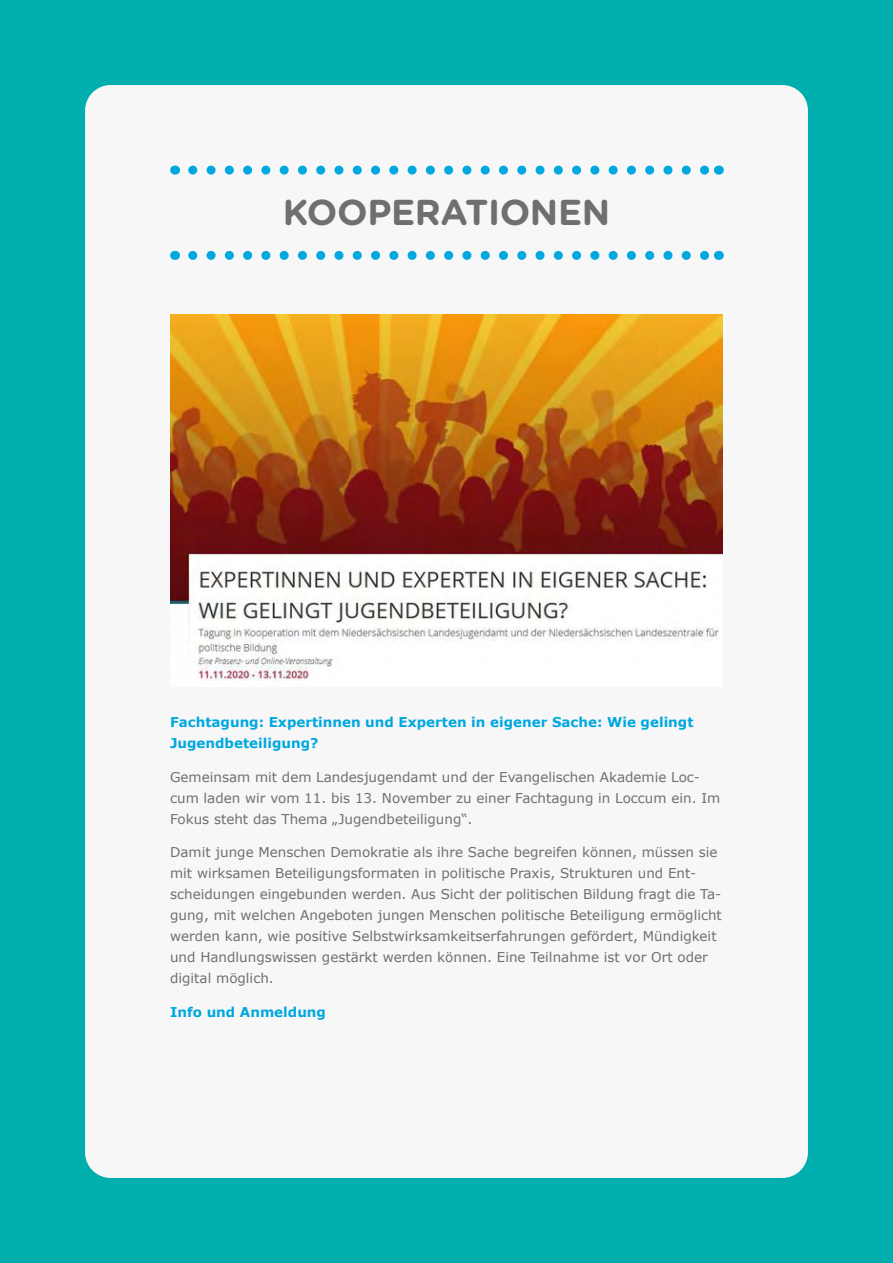
<style>
.page{position:relative;width:893px;height:1263px;background:#00aead}
.page>*{position:absolute;margin:0;border:0;box-sizing:border-box;transform-origin:0 0}
.t1{font:700 36px "Gotham Rounded";letter-spacing:-.01em;color:#706f6f}
.t2{font:13.5px/21px "Verdana";color:#706f6f}
.t3{font:700 13.5px/21px "Verdana";color:#00a8df}
</style>
<div class="page">
<div style="left:85px;top:85px;width:723px;height:1093px;background:#f8f7f7;border-radius:26px"></div>
<svg style="left:193px;top:166px;width:516px;height:9px"></svg>
<svg style="left:193px;top:251px;width:516px;height:9px"></svg>
<img style="left:170px;top:315px;width:553px;height:364px">
<h1 class="t1" style="left:283px;top:186px;width:329px">KOOPERATIONEN</h1>
<p class="t3" style="left:170px;top:711px;width:525px">Fachtagung: Expertinnen und Experten in eigener Sache: Wie gelingt<br>Jugendbeteiligung?</p>
<p class="t2" style="left:170px;top:766px;width:552px">Gemeinsam mit dem Landesjugendamt und der Evangelischen Akademie Loc&shy;cum laden wir vom 11. bis 13. November zu einer Fachtagung in Loccum ein. Im<br>Fokus steht das Thema „Jugendbeteiligung“.</p>
<p class="t2" style="left:170px;top:842px;width:553px">Damit junge Menschen Demokratie als ihre Sache begreifen können, müssen sie mit wirksamen Beteiligungsformaten in politische Praxis, Strukturen und Ent&shy;scheidungen eingebunden werden. Aus Sicht der politischen Bildung fragt die Ta&shy;gung, mit welchen Angeboten jungen Menschen politische Beteiligung ermöglicht werden kann, wie positive Selbstwirksamkeitserfahrungen gefördert, Mündigkeit und Handlungswissen gestärkt werden können. Eine Teilnahme ist vor Ort oder digital möglich.</p>
<p class="t3" style="left:170px;top:1002px;width:157px">Info und Anmeldung</p>
</div>
